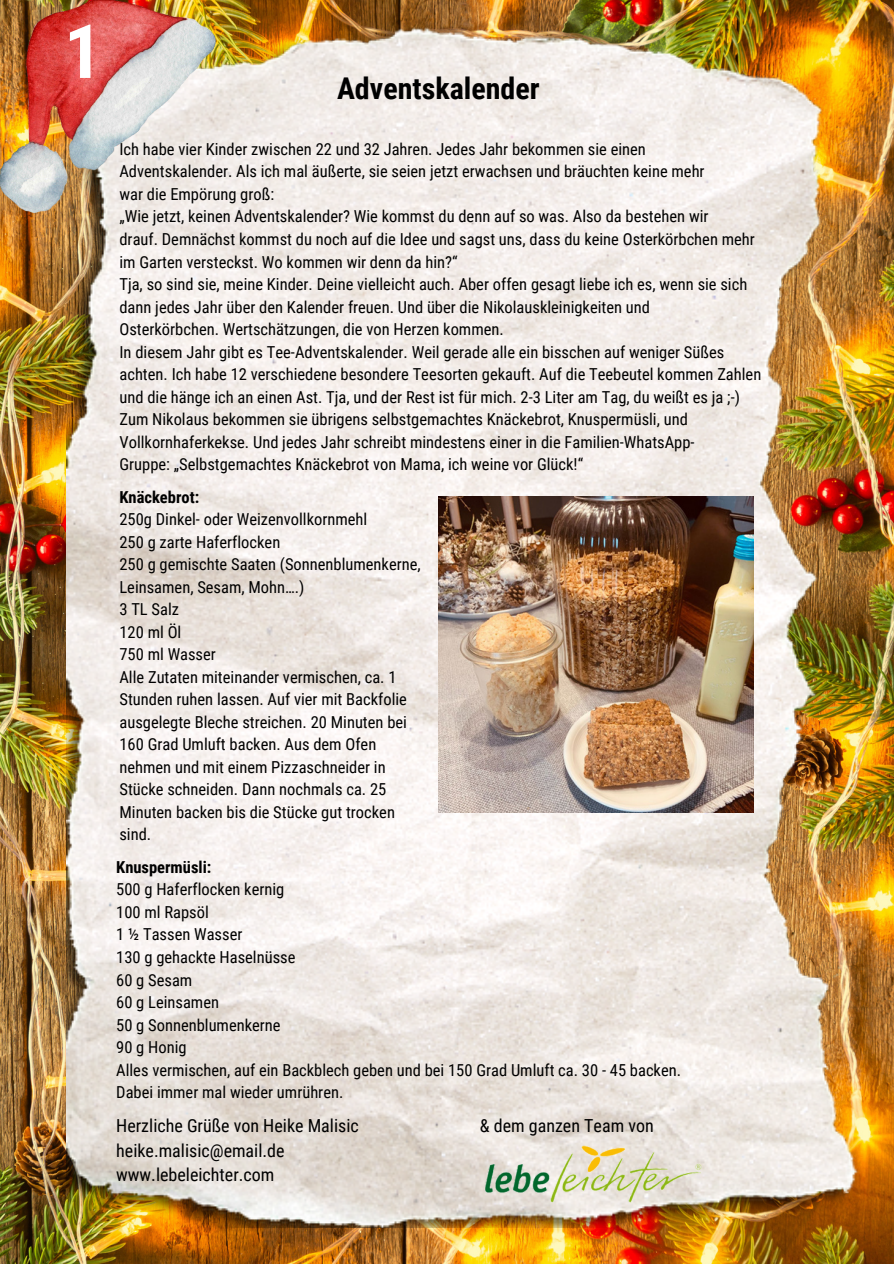
<style>
.page{position:relative;width:894px;height:1264px;background:#fff}
.page>*{position:absolute;margin:0;border:0;box-sizing:border-box;transform-origin:0 0}
.t1{font:700 75px "Roboto Condensed";color:#fff}
.t2{font:700 30px "Roboto Condensed";color:#000}
.t3{font:18px "Roboto Condensed";color:#000}
.t4{font:16.5px/22.5px "Roboto Condensed";color:#000}
.t5{font:700 16.5px "Roboto Condensed";color:#000}
</style>
<div class="page">
<img style="left:0;top:213px;width:893px;height:1050px">
<img style="left:66px;top:0;width:827px;height:1227px">
<img style="left:480px;top:1138px;width:230px;height:71px">
<img style="left:0;top:0;width:215px;height:213px">
<img style="left:438px;top:497px;width:315px;height:315px">
<p class="t1" style="left:64px;top:8px;width:39px">1</p>
<p class="t2" style="left:337px;top:71px;width:204px">Adventskalender</p>
<p class="t4" style="left:119px;top:138px;width:528px">Ich habe vier Kinder zwischen 22 und 32 Jahren. Jedes Jahr bekommen sie einen</p>
<p class="t4" style="left:119px;top:160px;width:586px">Adventskalender. Als ich mal äußerte, sie seien jetzt erwachsen und bräuchten keine mehr</p>
<p class="t4" style="left:119px;top:183px;width:156px">war die Empörung groß:</p>
<p class="t4" style="left:119px;top:205px;width:590px">„Wie jetzt, keinen Adventskalender? Wie kommst du denn auf so was. Also da bestehen wir</p>
<p class="t4" style="left:119px;top:228px;width:636px">drauf. Demnächst kommst du noch auf die Idee und sagst uns, dass du keine Osterkörbchen mehr im Garten versteckst. Wo kommen wir denn da hin?“</p>
<p class="t4" style="left:119px;top:273px;width:629px">Tja, so sind sie, meine Kinder. Deine vielleicht auch. Aber offen gesagt liebe ich es, wenn sie sich dann jedes Jahr über den Kalender freuen. Und über die Nikolauskleinigkeiten und</p>
<p class="t4" style="left:119px;top:318px;width:386px">Osterkörbchen. Wertschätzungen, die von Herzen kommen.</p>
<p class="t4" style="left:119px;top:340px;width:643px">In diesem Jahr gibt es Tee-Adventskalender. Weil gerade alle ein bisschen auf weniger Süßes achten. Ich habe 12 verschiedene besondere Teesorten gekauft. Auf die Teebeutel kommen Zahlen und die hänge ich an einen Ast. Tja, und der Rest ist für mich. 2-3 Liter am Tag, du weißt es ja ;-)</p>
<p class="t4" style="left:119px;top:408px;width:569px">Zum Nikolaus bekommen sie übrigens selbstgemachtes Knäckebrot, Knuspermüsli, und</p>
<p class="t4" style="left:119px;top:430px;width:576px">Vollkornhaferkekse. Und jedes Jahr schreibt mindestens einer in die Familien-WhatsApp-</p>
<p class="t4" style="left:119px;top:453px;width:465px">Gruppe: „Selbstgemachtes Knäckebrot von Mama, ich weine vor Glück!“</p>
<p class="t5" style="left:119px;top:487px;width:81px">Knäckebrot:</p>
<p class="t4" style="left:119px;top:508px;width:249px">250g Dinkel- oder Weizenvollkornmehl</p>
<p class="t4" style="left:119px;top:530px;width:162px">250 g zarte Haferflocken</p>
<p class="t4" style="left:119px;top:553px;width:302px">250 g gemischte Saaten (Sonnenblumenkerne,<br>Leinsamen, Sesam, Mohn….)</p>
<p class="t4" style="left:119px;top:598px;width:61px">3 TL Salz</p>
<p class="t4" style="left:119px;top:620px;width:63px">120 ml Öl</p>
<p class="t4" style="left:119px;top:643px;width:98px">750 ml Wasser</p>
<p class="t4" style="left:119px;top:665px;width:289px">Alle Zutaten miteinander vermischen, ca. 1<br>Stunden ruhen lassen. Auf vier mit Backfolie ausgelegte Bleche streichen. 20 Minuten bei 160 Grad Umluft backen. Aus dem Ofen nehmen und mit einem Pizzaschneider in Stücke schneiden. Dann nochmals ca. 25<br>Minuten backen bis die Stücke gut trocken sind.</p>
<p class="t5" style="left:116px;top:857px;width:97px">Knuspermüsli:</p>
<p class="t4" style="left:116px;top:878px;width:169px">500 g Haferflocken kernig</p>
<p class="t4" style="left:116px;top:901px;width:94px">100 ml Rapsöl</p>
<p class="t4" style="left:116px;top:923px;width:128px">1 ½ Tassen Wasser</p>
<p class="t4" style="left:116px;top:946px;width:181px">130 g gehackte Haselnüsse</p>
<p class="t4" style="left:116px;top:968px;width:78px">60 g Sesam</p>
<p class="t4" style="left:116px;top:991px;width:104px">60 g Leinsamen</p>
<p class="t4" style="left:116px;top:1013px;width:166px">50 g Sonnenblumenkerne</p>
<p class="t4" style="left:116px;top:1036px;width:72px">90 g Honig</p>
<p class="t4" style="left:116px;top:1058px;width:566px">Alles vermischen, auf ein Backblech geben und bei 150 Grad Umluft ca. 30 - 45 backen.</p>
<p class="t4" style="left:116px;top:1081px;width:228px">Dabei immer mal wieder umrühren.</p>
<p class="t3" style="left:116px;top:1115px;width:244px">Herzliche Grüße von Heike Malisic</p>
<p class="t3" style="left:480px;top:1115px;width:175px">&amp; dem ganzen Team von</p>
<p class="t3" style="left:116px;top:1139px;width:170px">heike.malisic@email.de</p>
<p class="t3" style="left:116px;top:1164px;width:160px">www.lebeleichter.com</p>
</div>
